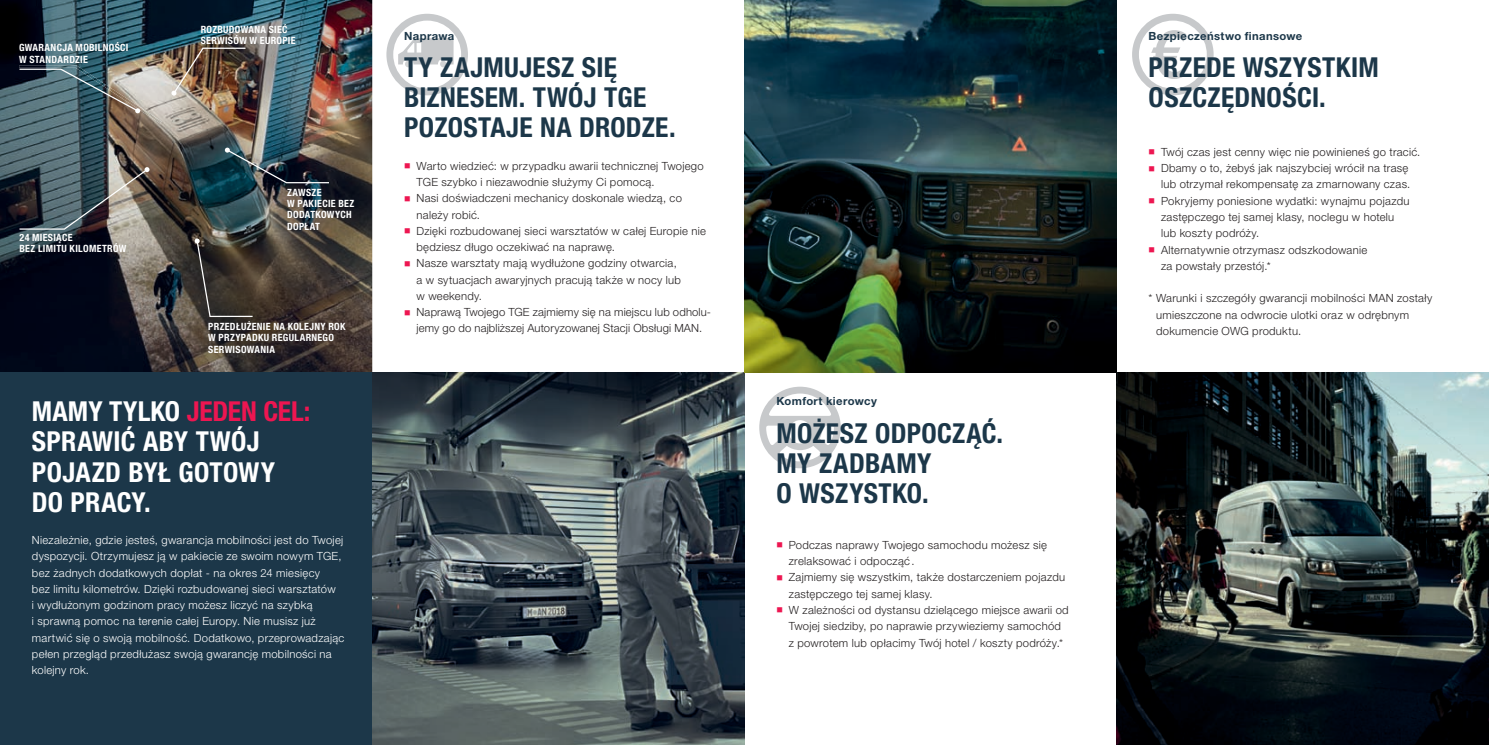
<style>
.page{position:relative;width:1489px;height:745px;background:#fff}
.page>*{position:absolute;margin:0;border:0;box-sizing:border-box;transform-origin:0 0}
.t1{font:700 condensed 27.5px/30px "Helvetica Neue LT Pro";letter-spacing:.01em;color:#1c3749}
.t2{font:700 condensed 27.5px/30px "Helvetica Neue LT Pro";letter-spacing:.005em;color:#fff}
.t3{font:300 11.25px/16.2px "Helvetica Neue LT Pro";letter-spacing:.025em;color:#231f20}
.t4{font:300 11.25px/16.2px "Helvetica Neue LT Pro";letter-spacing:.025em;color:#fff}
.t5{font:700 11.25px "Helvetica Neue LT Pro";letter-spacing:.035em;color:#1c3749}
.t6{font:700 condensed 10px/11.2px "Helvetica Neue LT Pro";letter-spacing:.03em;color:#fff}
.s1{color:#ed1651}
</style>
<div class="page">
<img style="left:0;top:0;width:372px;height:372px">
<svg style="left:386px;top:14px;width:82px;height:81px"></svg>
<svg style="left:1132px;top:14px;width:81px;height:81px"></svg>
<svg style="left:759px;top:386px;width:81px;height:82px"></svg>
<div style="left:0;top:372px;width:372px;height:372px;background:#1c3749"></div>
<img style="left:372px;top:372px;width:372px;height:372px">
<img style="left:744px;top:0;width:372px;height:372px">
<img style="left:1116px;top:372px;width:372px;height:372px">
<img style="left:19px;top:65px;width:143px;height:58px">
<img style="left:19px;top:69px;width:121px;height:44px">
<svg style="left:19px;top:167px;width:130px;height:62px;background:#5b6264"></svg>
<svg style="left:195px;top:238px;width:57px;height:79px;background:#413a33"></svg>
<img style="left:225px;top:147px;width:104px;height:36px">
<img style="left:171px;top:48px;width:74px;height:48px">
<p class="t6" style="left:19px;top:42px;width:111px">GWARANCJA MOBILNOŚCI<br>W STANDARDZIE</p>
<p class="t6" style="left:19px;top:231px;width:108px">24 MIESIĄCE<br>BEZ LIMITU KILOMETRÓW</p>
<p class="t6" style="left:201px;top:24px;width:96px">ROZBUDOWANA SIEĆ<br>SERWISÓW W EUROPIE</p>
<p class="t6" style="left:287px;top:186px;width:68px">ZAWSZE<br>W PAKIECIE BEZ<br>DODATKOWYCH<br>DOPŁAT</p>
<p class="t6" style="left:208px;top:320px;width:139px">PRZEDŁUŻENIE NA KOLEJNY ROK<br>W PRZYPADKU REGULARNEGO<br>SERWISOWANIA</p>
<h1 class="t2" style="left:32px;top:396px;width:280px">MAMY TYLKO <span class="s1">JEDEN CEL:<br></span>SPRAWIĆ ABY TWÓJ<br>POJAZD BYŁ GOTOWY<br>DO PRACY.</h1>
<p class="t4" style="left:32px;top:531px;width:314px">Niezależnie, gdzie jesteś, gwarancja mobilności jest do Twojej dyspozycji. Otrzymujesz ją w pakiecie ze swoim nowym TGE, bez żadnych dodatkowych dopłat - na okres 24 miesięcy<br>bez limitu kilometrów. Dzięki rozbudowanej sieci warsztatów<br>i wydłużonym godzinom pracy możesz liczyć na szybką<br>i sprawną pomoc na terenie całej Europy. Nie musisz już martwić się o swoją mobilność. Dodatkowo, przeprowadzając pełen przegląd przedłużasz swoją gwarancję mobilności na kolejny rok.</p>
<p class="t5" style="left:404px;top:29px;width:52px">Naprawa</p>
<h1 class="t1" style="left:404px;top:52px;width:273px">TY ZAJMUJESZ SIĘ<br>BIZNESEM. TWÓJ TGE<br>POZOSTAJE NA DRODZE.</h1>
<p class="t3" style="left:416px;top:157px;width:289px;text-indent:-12px"><span class="s1">■</span> Warto wiedzieć: w przypadku awarii technicznej Twojego<br>TGE szybko i niezawodnie służymy Ci pomocą.</p>
<p class="t3" style="left:416px;top:190px;width:267px;text-indent:-12px"><span class="s1">■</span> Nasi doświadczeni mechanicy doskonale wiedzą, co należy robić.</p>
<p class="t3" style="left:416px;top:222px;width:291px;text-indent:-12px"><span class="s1">■</span> Dzięki rozbudowanej sieci warsztatów w całej Europie nie będziesz długo oczekiwać na naprawę.</p>
<p class="t3" style="left:416px;top:255px;width:266px;text-indent:-12px"><span class="s1">■</span> Nasze warsztaty mają wydłużone godziny otwarcia, a w sytuacjach awaryjnych pracują także w nocy lub w weekendy.</p>
<p class="t3" style="left:404px;top:303px;width:308px;text-align:center"><span class="s1">■</span> Naprawą Twojego TGE zajmiemy się na miejscu lub odholu&shy;jemy go do najbliższej Autoryzowanej Stacji Obsługi MAN.</p>
<p class="t5" style="left:776px;top:394px;width:102px">Komfort kierowcy</p>
<h1 class="t1" style="left:776px;top:417px;width:228px">MOŻESZ ODPOCZĄĆ.<br>MY ZADBAMY<br>O WSZYSTKO.</h1>
<p class="t3" style="left:788px;top:536px;width:260px;text-indent:-12px"><span class="s1">■</span> Podczas naprawy Twojego samochodu możesz się zrelaksować i odpocząć .</p>
<p class="t3" style="left:788px;top:568px;width:278px;text-indent:-12px"><span class="s1">■</span> Zajmiemy się wszystkim, także dostarczeniem pojazdu zastępczego tej samej klasy.</p>
<p class="t3" style="left:788px;top:601px;width:281px;text-indent:-12px"><span class="s1">■</span> W zależności od dystansu dzielącego miejsce awarii od<br>Twojej siedziby, po naprawie przywieziemy samochód z powrotem lub opłacimy Twój hotel / koszty podróży.*</p>
<p class="t5" style="left:1148px;top:29px;width:155px">Bezpieczeństwo finansowe</p>
<h1 class="t1" style="left:1148px;top:52px;width:232px">PRZEDE WSZYSTKIM<br>OSZCZĘDNOŚCI.</h1>
<p class="t3" style="left:1148px;top:143px;width:273px"><span class="s1">■</span> Twój czas jest cenny więc nie powinieneś go tracić.</p>
<p class="t3" style="left:1148px;top:160px;width:263px;text-align:right"><span class="s1">■</span> Dbamy o to, żebyś jak najszybciej wrócił na trasę lub otrzymał rekompensatę za zmarnowany czas.</p>
<p class="t3" style="left:1160px;top:192px;width:250px;text-indent:-12px"><span class="s1">■</span> Pokryjemy poniesione wydatki: wynajmu pojazdu zastępczego tej samej klasy, noclegu w hotelu lub koszty podróży.</p>
<p class="t3" style="left:1160px;top:241px;width:208px;text-indent:-12px"><span class="s1">■</span> Alternatywnie otrzymasz odszkodowanie za powstały przestój.*</p>
<p class="t3" style="left:1155px;top:290px;width:278px;text-indent:-7px">* Warunki i szczegóły gwarancji mobilności MAN zostały umieszczone na odwrocie ulotki oraz w odrębnym dokumencie OWG produktu.</p>
</div>
